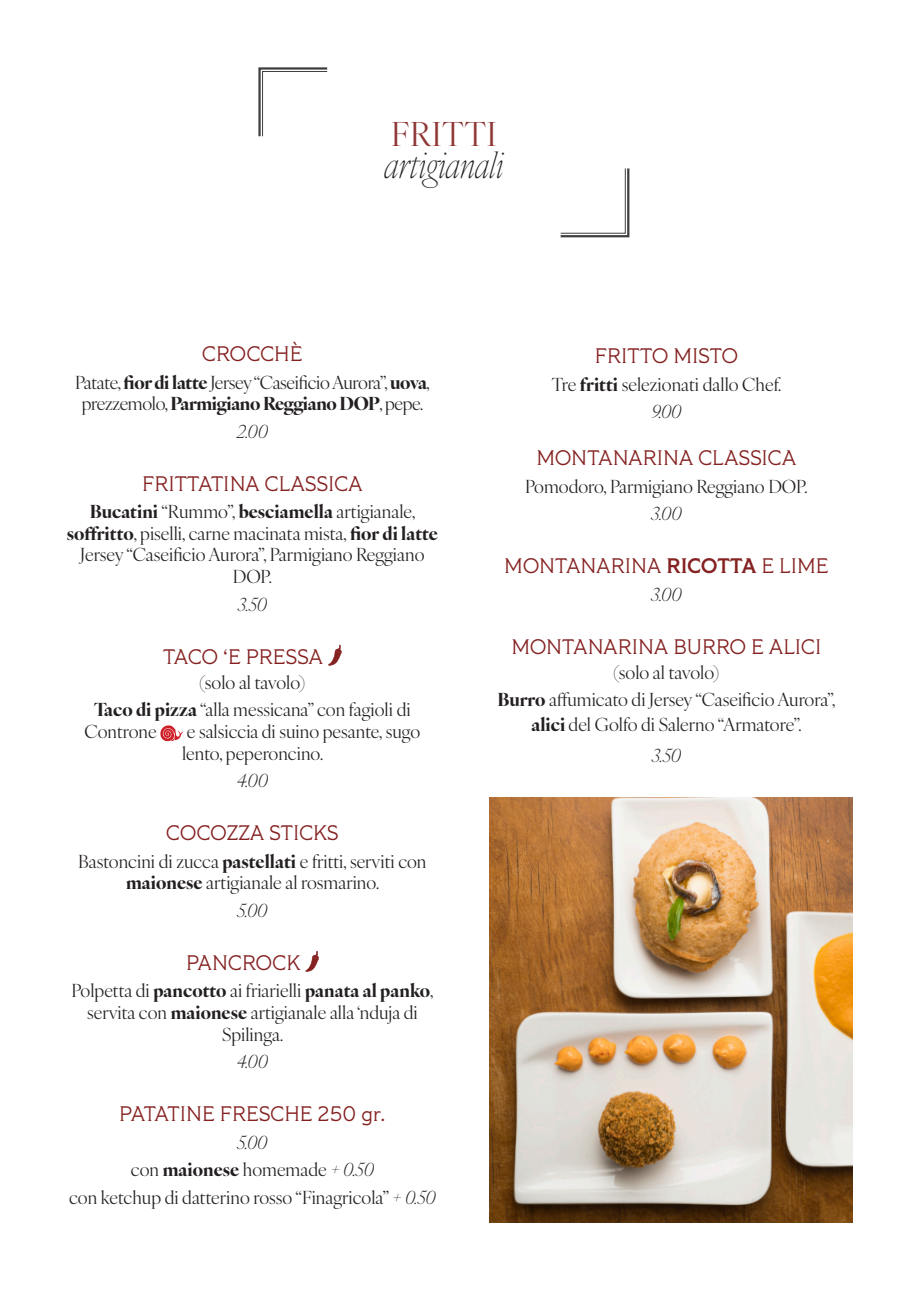
<style>
.page{position:relative;width:919px;height:1289px;background:#fff}
.page>*{position:absolute;margin:0;border:0;box-sizing:border-box;transform-origin:0 0}
.Sub_Title_Center{font:italic 100 36px "Ivy Ora Display";color:#231f20}
.Title__Center{font:33px "Ivy Ora Display";letter-spacing:.03em;color:#8f3635}
.Body__Center{font:21px "Tiller";color:#852121}
.Sub_Title_Center-2{font:18px/21.6px "Ivy Ora Display";color:#231f20;text-align:center}
.Sub_Title_Center-3{font:18px/21.6px "Ivy Ora Display";letter-spacing:-.02em;color:#231f20;text-align:center}
.Sub_Title_Center-4{font:italic 300 18px "Ivy Ora Display";color:#231f20}
.s1{font-weight:700}
.s2{font-weight:300;font-style:italic}
.s3{font-weight:600}
</style>
<div class="page">
<svg style="left:258px;top:67px;width:70px;height:70px"></svg>
<svg style="left:560px;top:168px;width:70px;height:70px"></svg>
<svg style="left:328px;top:644px;width:14px;height:22px"></svg>
<svg style="left:160px;top:725px;width:23px;height:17px"></svg>
<svg style="left:305px;top:950px;width:14px;height:22px"></svg>
<img style="left:489px;top:797px;width:363px;height:425px">
<p class="Title__Center" style="left:391px;top:109px;width:107px">FRITTI</p>
<p class="Sub_Title_Center" style="left:384px;top:139px;width:121px">artigianali</p>
<p class="Body__Center" style="left:202px;top:341px;width:102px">CROCCHÈ</p>
<p class="Sub_Title_Center-3" style="left:75px;top:370px;width:356px">Patate, <span class="s1">fior di latte</span> Jersey “Caseificio Aurora”, <span class="s1">uova</span>, prezzemolo, <span class="s1">Parmigiano Reggiano DOP</span>, pepe.</p>
<p class="Sub_Title_Center-4" style="left:237px;top:418px;width:33px">2.00</p>
<p class="Body__Center" style="left:142px;top:470px;width:222px">FRITTATINA CLASSICA</p>
<p class="Sub_Title_Center-2" style="left:67px;top:500px;width:373px"><span class="s1">Bucatini</span> “Rummo”, <span class="s1">besciamella</span> artigianale, <span class="s1">soffritto</span>, piselli, carne macinata mista, <span class="s1">fior di latte </span>Jersey “Caseificio Aurora”, Parmigiano Reggiano DOP.</p>
<p class="Sub_Title_Center-4" style="left:238px;top:590px;width:30px">3.50</p>
<p class="Body__Center" style="left:163px;top:643px;width:161px">TACO ‘E PRESSA</p>
<p class="Sub_Title_Center-2" style="left:199px;top:670px;width:107px">(solo al tavolo)</p>
<p class="Sub_Title_Center-2" style="left:84px;top:698px;width:328px;text-align:left;text-indent:10px"><span class="s1">Taco di pizza</span> “alla messicana” con fagioli di<br>Controne</p>
<p class="Sub_Title_Center-2" style="left:182px;top:719px;width:240px;text-align:left">e salsiccia di suino pesante, sugo lento, peperoncino.</p>
<p class="Sub_Title_Center-4" style="left:237px;top:767px;width:33px">4.00</p>
<p class="Body__Center" style="left:166px;top:820px;width:174px">COCOZZA STICKS</p>
<p class="Sub_Title_Center-2" style="left:78px;top:849px;width:350px">Bastoncini di zucca <span class="s1">pastellati</span> e fritti, serviti con <span class="s1">maionese</span> artigianale al rosmarino.</p>
<p class="Sub_Title_Center-4" style="left:237px;top:896px;width:31px">5.00</p>
<p class="Body__Center" style="left:186px;top:949px;width:116px">PANCROCK</p>
<p class="Sub_Title_Center-2" style="left:72px;top:978px;width:363px">Polpetta di <span class="s1">pancotto</span> ai friarielli <span class="s1">panata al panko</span>, servita con <span class="s1">maionese</span> artigianale alla ‘nduja di<br>Spilinga.</p>
<p class="Sub_Title_Center-4" style="left:237px;top:1048px;width:33px">4.00</p>
<p class="Body__Center" style="left:119px;top:1100px;width:268px">PATATINE FRESCHE 250 gr.</p>
<p class="Sub_Title_Center-4" style="left:237px;top:1128px;width:31px">5.00</p>
<p class="Sub_Title_Center-2" style="left:131px;top:1157px;width:244px">con <span class="s1">maionese</span> homemade <span class="s2">+ 0.50</span></p>
<p class="Sub_Title_Center-2" style="left:69px;top:1185px;width:368px">con ketchup di datterino rosso “Finagricola” <span class="s2">+ 0.50</span></p>
<p class="Body__Center" style="left:594px;top:343px;width:145px">FRITTO MISTO</p>
<p class="Sub_Title_Center-2" style="left:551px;top:372px;width:231px">Tre <span class="s1">fritti</span> selezionati dallo Chef.</p>
<p class="Sub_Title_Center-4" style="left:651px;top:398px;width:32px">9.00</p>
<p class="Body__Center" style="left:536px;top:445px;width:261px">MONTANARINA CLASSICA</p>
<p class="Sub_Title_Center-2" style="left:525px;top:474px;width:284px">Pomodoro, Parmigiano Reggiano DOP.</p>
<p class="Sub_Title_Center-4" style="left:651px;top:500px;width:32px">3.00</p>
<p class="Body__Center" style="left:504px;top:553px;width:325px">MONTANARINA <span class="s3">RICOTTA</span> E LIME</p>
<p class="Sub_Title_Center-4" style="left:651px;top:580px;width:32px">3.00</p>
<p class="Body__Center" style="left:511px;top:633px;width:311px">MONTANARINA BURRO E ALICI</p>
<p class="Sub_Title_Center-2" style="left:613px;top:660px;width:107px">(solo al tavolo)</p>
<p class="Sub_Title_Center-2" style="left:497px;top:686px;width:339px;line-height:24.6px"><span class="s1">Burro</span> affumicato di Jersey “Caseificio Aurora”, <span class="s1">alici</span> del Golfo di Salerno “Armatore”.</p>
<p class="Sub_Title_Center-4" style="left:651px;top:741px;width:30px">3.50</p>
</div>
